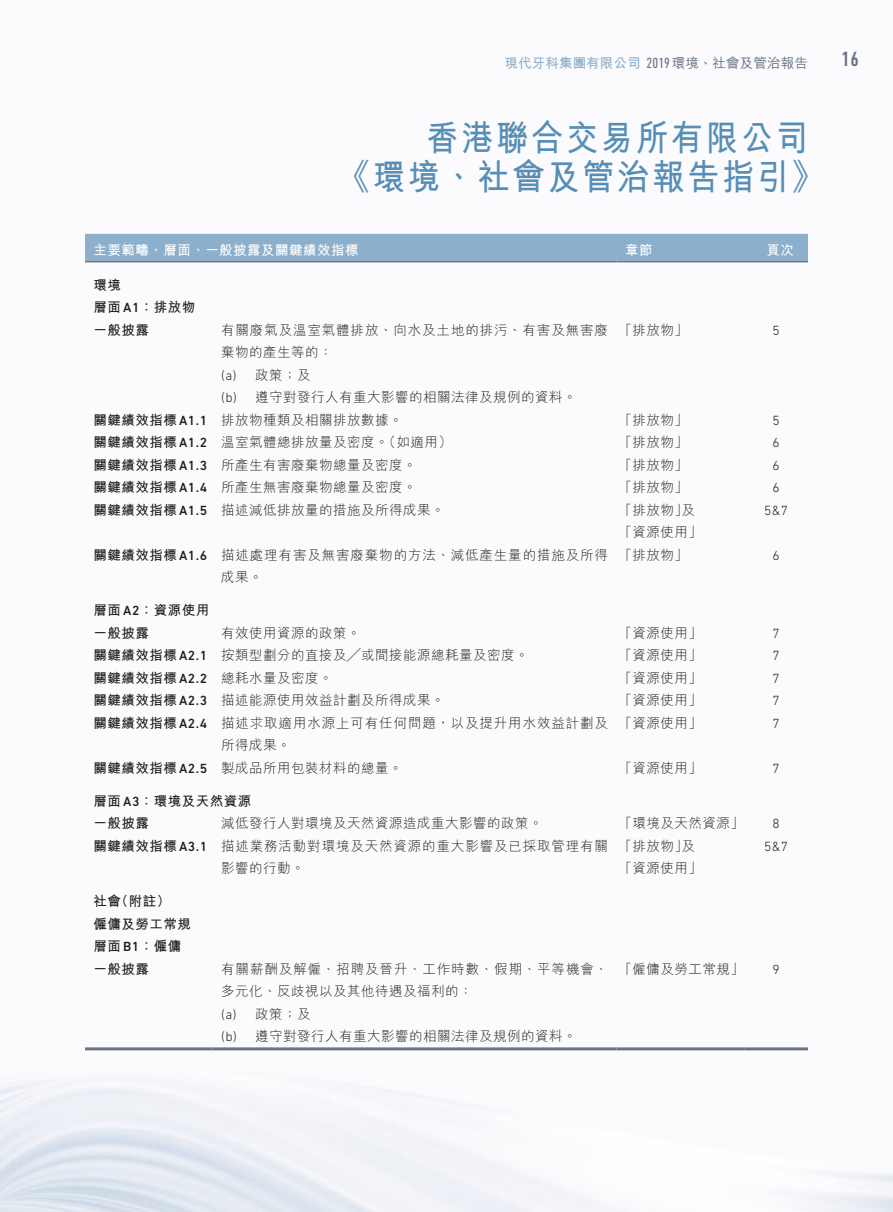
<style>
.page{position:relative;width:893px;height:1212px;background:#fff}
.page>*{position:absolute;margin:0;border:0;box-sizing:border-box;transform-origin:0 0}
.主標題{font:700 36px "M Hei HK";letter-spacing:.08em;color:#568eb5;scale:.9 1}
.t1{font:500 condensed 21px "DIN Next LT Pro";color:#697489}
.t2{font:700 13.65px "M Hei HK";letter-spacing:.005em;color:#8cafcb}
._1__內文{font:300 13.5px "M Hei HK";letter-spacing:.035em;color:#231f20}
._1__內文-2{font:700 13.5px "M Hei HK";letter-spacing:.035em;color:#231f20}
._1__內文-3{font:300 13.5px "M Hei HK";letter-spacing:.065em;color:#231f20}
._1__內文-4{font:300 13.5px "DIN Next LT Pro";color:#231f20}
._1__內文-5{font:300 13.5px "M Hei HK";letter-spacing:.07em;color:#231f20}
._1__內文-6{font:700 13.5px "M Hei HK";letter-spacing:.035em;color:#fff}
.s1{font-family:"DIN Next LT Pro";font-weight:400;font-stretch:condensed;font-size:15px;color:#697489}
.s2{font-weight:500;color:#697489}
.s3{font-family:"M Hei HKS";font-weight:500;color:#697489}
.s4{font-family:"DIN Next LT Pro";font-weight:500}
</style>
<div class="page">
<div style="left:85px;top:234px;width:723px;height:27px;background:#8cafcb"></div>
<hr style="left:85px;top:261px;width:532px;height:1px;background:#697489">
<hr style="left:617px;top:261px;width:127px;height:1px;background:#697489">
<hr style="left:744px;top:261px;width:64px;height:1px;background:#697489">
<hr style="left:85px;top:1047px;width:128px;height:3px;background:#697489">
<hr style="left:213px;top:1047px;width:404px;height:3px;background:#697489">
<hr style="left:617px;top:1047px;width:127px;height:3px;background:#697489">
<hr style="left:744px;top:1047px;width:64px;height:3px;background:#697489">
<p class="t2" style="left:504px;top:53px;width:305px">現代牙科集團有限公司 <span class="s1">2019</span><span class="s2">環境</span><span class="s3">、</span><span class="s2">社會及管治報告</span></p>
<p class="主標題" style="left:426px;top:112px;width:426px">香港聯合交易所有限公司</p>
<p class="主標題" style="left:338px;top:151px;width:542px">《環境、社會及管治報告指引《</p>
<p class="_1__內文-6" style="left:94px;top:240px;width:267px">主要範疇、層面、一般披露及關鍵績效指標</p>
<p class="_1__內文-2" style="left:94px;top:275px;width:29px">環境</p>
<p class="_1__內文-2" style="left:94px;top:297px;width:103px">層面<span class="s4">A1</span>：排放物</p>
<p class="_1__內文-3" style="left:221px;top:323px;width:388px">有關廢氣及溫室氣體排放、向水及土地的排污、有害及無害廢</p>
<p class="_1__內文-2" style="left:94px;top:320px;width:57px">一般披露</p>
<p class="_1__內文" style="left:221px;top:345px;width:113px">棄物的產生等的：</p>
<p class="_1__內文" style="left:255px;top:368px;width:57px">政策；及</p>
<p class="_1__內文-4" style="left:221px;top:367px;width:17px">a( )</p>
<p class="_1__內文-4" style="left:221px;top:390px;width:17px">b( )</p>
<p class="_1__內文" style="left:255px;top:390px;width:323px">遵守對發行人有重大影響的相關法律及規例的資料。</p>
<p class="_1__內文-2" style="left:94px;top:410px;width:115px">關鍵績效指標<span class="s4">A1.1</span></p>
<p class="_1__內文" style="left:221px;top:413px;width:183px">排放物種類及相關排放數據。</p>
<p class="_1__內文-2" style="left:94px;top:432px;width:115px">關鍵績效指標<span class="s4">A1.2</span></p>
<p class="_1__內文" style="left:221px;top:435px;width:232px">溫室氣體總排放量及密度。（如適用）</p>
<p class="_1__內文-2" style="left:94px;top:455px;width:115px">關鍵績效指標<span class="s4">A1.3</span></p>
<p class="_1__內文" style="left:221px;top:458px;width:197px">所產生有害廢棄物總量及密度。</p>
<p class="_1__內文-2" style="left:94px;top:477px;width:115px">關鍵績效指標<span class="s4">A1.4</span></p>
<p class="_1__內文" style="left:221px;top:480px;width:197px">所產生無害廢棄物總量及密度。</p>
<p class="_1__內文-2" style="left:94px;top:500px;width:115px">關鍵績效指標<span class="s4">A1.5</span></p>
<p class="_1__內文" style="left:221px;top:503px;width:225px">描述減低排放量的措施及所得成果。</p>
<p class="_1__內文-2" style="left:94px;top:545px;width:115px">關鍵績效指標<span class="s4">A1.6</span></p>
<p class="_1__內文-3" style="left:221px;top:548px;width:388px">描述處理有害及無害廢棄物的方法、減低產生量的措施及所得</p>
<p class="_1__內文" style="left:221px;top:570px;width:43px">成果。</p>
<p class="_1__內文-2" style="left:94px;top:600px;width:117px">層面<span class="s4">A2</span>：資源使用</p>
<p class="_1__內文-2" style="left:94px;top:623px;width:57px">一般披露</p>
<p class="_1__內文" style="left:221px;top:626px;width:141px">有效使用資源的政策。</p>
<p class="_1__內文-2" style="left:94px;top:645px;width:115px">關鍵績效指標<span class="s4">A2.1</span></p>
<p class="_1__內文" style="left:221px;top:648px;width:309px">按類型劃分的直接及╱或間接能源總耗量及密度。</p>
<p class="_1__內文-2" style="left:94px;top:668px;width:115px">關鍵績效指標<span class="s4">A2.2</span></p>
<p class="_1__內文" style="left:221px;top:671px;width:113px">總耗水量及密度。</p>
<p class="_1__內文-2" style="left:94px;top:690px;width:115px">關鍵績效指標<span class="s4">A2.3</span></p>
<p class="_1__內文" style="left:221px;top:693px;width:225px">描述能源使用效益計劃及所得成果。</p>
<p class="_1__內文-2" style="left:94px;top:713px;width:115px">關鍵績效指標<span class="s4">A2.4</span></p>
<p class="_1__內文-3" style="left:221px;top:716px;width:388px">描述求取適用水源上可有任何問題，以及提升用水效益計劃及</p>
<p class="_1__內文" style="left:221px;top:738px;width:71px">所得成果。</p>
<p class="_1__內文" style="left:221px;top:761px;width:183px">製成品所用包裝材料的總量。</p>
<p class="_1__內文-2" style="left:94px;top:758px;width:115px">關鍵績效指標<span class="s4">A2.5</span></p>
<p class="_1__內文-2" style="left:94px;top:791px;width:159px">層面<span class="s4">A3</span>：環境及天然資源</p>
<p class="_1__內文-2" style="left:94px;top:813px;width:57px">一般披露</p>
<p class="_1__內文-2" style="left:94px;top:836px;width:115px">關鍵績效指標<span class="s4">A3.1</span></p>
<p class="_1__內文-2" style="left:94px;top:891px;width:29px">社會</p>
<p class="_1__內文-2" style="left:94px;top:914px;width:99px">僱傭及勞工常規</p>
<p class="_1__內文-2" style="left:94px;top:936px;width:89px">層面<span class="s4">B1</span>：僱傭</p>
<p class="_1__內文-2" style="left:115px;top:891px;width:57px">（附註(</p>
<p class="_1__內文-2" style="left:94px;top:959px;width:57px">一般披露</p>
<p class="_1__內文" style="left:221px;top:816px;width:323px">減低發行人對環境及天然資源造成重大影響的政策。</p>
<p class="_1__內文-3" style="left:221px;top:839px;width:388px">描述業務活動對環境及天然資源的重大影響及已採取管理有關</p>
<p class="_1__內文" style="left:221px;top:861px;width:85px">影響的行動。</p>
<p class="_1__內文-5" style="left:221px;top:962px;width:388px">有關薪酬及解僱、招聘及晉升、工作時數、假期、平等機會、</p>
<p class="_1__內文" style="left:221px;top:984px;width:253px">多元化、反歧視以及其他待遇及福利的：</p>
<p class="_1__內文" style="left:255px;top:1007px;width:57px">政策；及</p>
<p class="_1__內文-4" style="left:221px;top:1006px;width:17px">a( )</p>
<p class="_1__內文-4" style="left:221px;top:1029px;width:17px">b( )</p>
<p class="_1__內文" style="left:255px;top:1029px;width:323px">遵守對發行人有重大影響的相關法律及規例的資料。</p>
<p class="_1__內文-6" style="left:625px;top:240px;width:29px">章節</p>
<p class="_1__內文" style="left:618px;top:323px;width:71px">「排放物「</p>
<p class="_1__內文" style="left:618px;top:413px;width:71px">「排放物「</p>
<p class="_1__內文" style="left:618px;top:435px;width:71px">「排放物「</p>
<p class="_1__內文" style="left:618px;top:458px;width:71px">「排放物「</p>
<p class="_1__內文" style="left:618px;top:480px;width:71px">「排放物「</p>
<p class="_1__內文" style="left:618px;top:503px;width:78px">「排放物及」</p>
<p class="_1__內文" style="left:618px;top:525px;width:85px">「資源使用「</p>
<p class="_1__內文" style="left:618px;top:548px;width:71px">「排放物「</p>
<p class="_1__內文" style="left:618px;top:626px;width:85px">「資源使用「</p>
<p class="_1__內文" style="left:618px;top:648px;width:85px">「資源使用「</p>
<p class="_1__內文" style="left:618px;top:671px;width:85px">「資源使用「</p>
<p class="_1__內文" style="left:618px;top:693px;width:85px">「資源使用「</p>
<p class="_1__內文" style="left:618px;top:716px;width:85px">「資源使用「</p>
<p class="_1__內文" style="left:618px;top:761px;width:85px">「資源使用「</p>
<p class="_1__內文" style="left:618px;top:816px;width:127px">「環境及天然資源「</p>
<p class="_1__內文" style="left:618px;top:839px;width:78px">「排放物及」</p>
<p class="_1__內文" style="left:618px;top:861px;width:85px">「資源使用「</p>
<p class="_1__內文" style="left:618px;top:962px;width:127px">「僱傭及勞工常規「</p>
<p class="_1__內文-6" style="left:766px;top:240px;width:29px">頁次</p>
<p class="_1__內文-4" style="left:772px;top:322px;width:9px">5</p>
<p class="_1__內文-4" style="left:772px;top:412px;width:9px">5</p>
<p class="_1__內文-4" style="left:772px;top:435px;width:9px">6</p>
<p class="_1__內文-4" style="left:772px;top:457px;width:9px">6</p>
<p class="_1__內文-4" style="left:772px;top:480px;width:9px">6</p>
<p class="_1__內文-4" style="left:764px;top:502px;width:25px">&amp;5 7</p>
<p class="_1__內文-4" style="left:772px;top:547px;width:9px">6</p>
<p class="_1__內文-4" style="left:772px;top:625px;width:9px">7</p>
<p class="_1__內文-4" style="left:772px;top:648px;width:9px">7</p>
<p class="_1__內文-4" style="left:772px;top:670px;width:9px">7</p>
<p class="_1__內文-4" style="left:772px;top:693px;width:9px">7</p>
<p class="_1__內文-4" style="left:772px;top:715px;width:9px">7</p>
<p class="_1__內文-4" style="left:772px;top:760px;width:9px">7</p>
<p class="_1__內文-4" style="left:772px;top:816px;width:9px">8</p>
<p class="_1__內文-4" style="left:764px;top:838px;width:25px">&amp;5 7</p>
<p class="_1__內文-4" style="left:772px;top:961px;width:9px">9</p>
<h2 class="t1" style="left:842px;top:47px;width:19px">16</h2>
</div>
